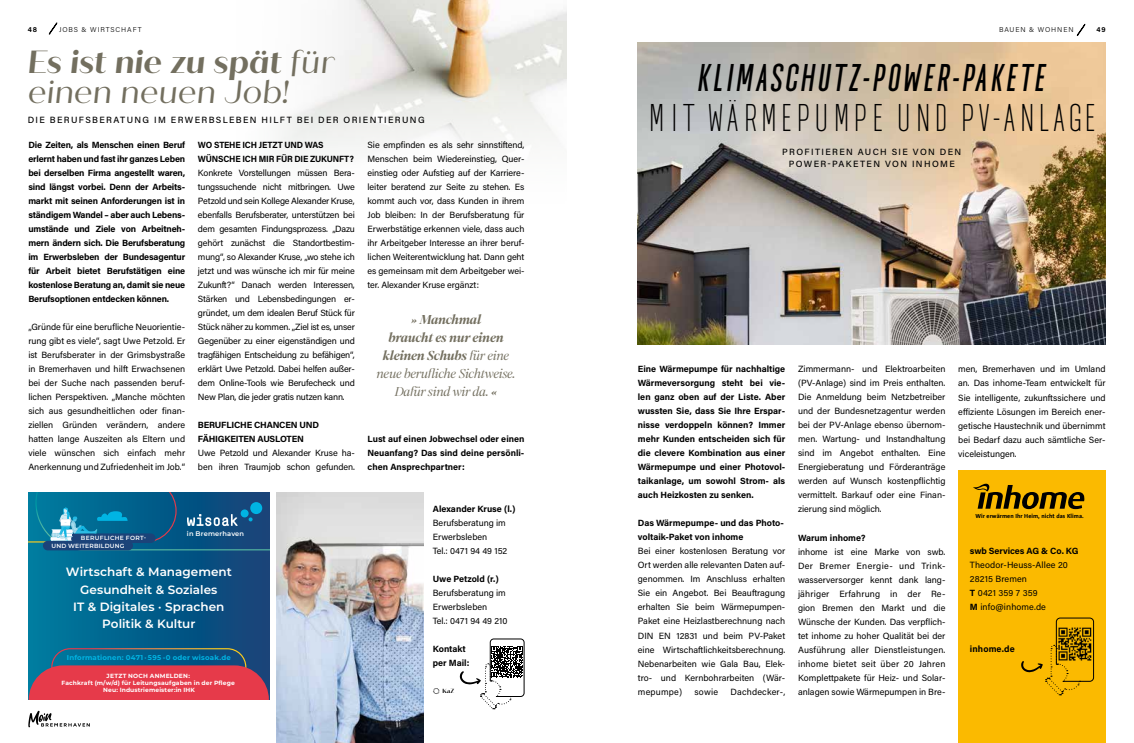
<style>
.page{position:relative;width:1134px;height:743px;background:#fff}
.page>*{position:absolute;margin:0;border:0;box-sizing:border-box;transform-origin:0 0}
.t1{font:italic 32px/30px "Quiche Sans";letter-spacing:-.01em;color:#736f5f}
.t2{font:300 25px "Okana";letter-spacing:.13em;color:#000}
.t3{font:italic 800 25px "Okana";letter-spacing:.13em;color:#000}
.t4{font:italic 14px/18px "Mixta Pro";letter-spacing:-.02em;color:#736f5f;text-align:center}
.t5{font:600 12px/17.2px "Montserrat";color:#fff;text-align:center}
.t6{font:9px/14px "Acumin Pro";color:#000;text-align:justify}
.t7{font:700 9px/14px "Acumin Pro";letter-spacing:-.01em;color:#000;text-align:justify}
.t8{font:500 9px/12px "Acumin Pro";letter-spacing:.15em;color:#000;text-align:center}
.t9{font:700 9px/14px "Acumin Pro";letter-spacing:-.01em;color:#000;scale:.95 1}
.t10{font:9px "Acumin Pro";letter-spacing:.02em;color:#000}
.t11{font:700 9px "Acumin Pro";letter-spacing:.01em;color:#000}
.t12{font:700 7px "Montserrat";letter-spacing:.025em;color:#00b4e3}
.t13{font:300 7px "Acumin Pro";letter-spacing:.13em;color:#000}
.t14{font:700 7px "Acumin Pro";color:#000}
.t15{font:600 6.7px "Montserrat";letter-spacing:.02em;color:#fff}
.t16{font:700 6px/7px "Montserrat";letter-spacing:.02em;color:#fff;text-align:center}
.t17{font:600 6px/7.4px "Montserrat";letter-spacing:.035em;color:#fff}
.t18{font:700 6px "Quiche Sans";color:#000}
.t19{font:700 5.9px "The Sans Office";letter-spacing:.01em;color:#000}
.s1{font-weight:700}
.s2{font-weight:900}
.s3{font-family:"Poppins";font-weight:300;font-size:11px}
</style>
<div class="page">
<img style="left:279px;top:0;width:288px;height:154px">
<div style="left:958px;top:470px;width:148px;height:273px;background:#fbba00"></div>
<img style="left:638px;top:43px;width:468px;height:301px">
<svg style="left:1021px;top:617px;width:73px;height:79px"></svg>
<img style="left:1058px;top:626px;width:34px;height:35px">
<svg style="left:973px;top:483px;width:111px;height:26px"></svg>
<svg style="left:460px;top:638px;width:65px;height:71px"></svg>
<img style="left:276px;top:493px;width:148px;height:250px">
<svg style="left:1077px;top:23px;width:8px;height:13px"></svg>
<svg style="left:49px;top:22px;width:8px;height:13px"></svg>
<div style="left:28px;top:493px;width:241px;height:207px;background:linear-gradient(to right,#007c9f,#104076)"></div>
<svg style="left:28px;top:648px;width:241px;height:52px;background:#954860"></svg>
<svg style="left:28px;top:710px;width:62px;height:17px"></svg>
<svg style="left:28px;top:493px;width:242px;height:57px;background:#13648f"></svg>
<p class="t14" style="left:28px;top:25px;width:11px">48</p>
<p class="t13" style="left:999px;top:25px;width:76px">BAUEN &amp; WOHNEN</p>
<p class="t14" style="left:1096px;top:25px;width:11px">49</p>
<p class="t13" style="left:59px;top:25px;width:84px">JOBS &amp; WIRTSCHAFT</p>
<h1 class="t1" style="left:28px;top:48px;width:309px"><span class="s1">Es ist nie zu spät</span> für einen neuen Job!</h1>
<p class="t8" style="left:28px;top:114px;width:398px">DIE BERUFSBERATUNG IM ERWERBSLEBEN HILFT BEI DER ORIENTIERUNG</p>
<p class="t7" style="left:28px;top:138px;width:158px">Die Zeiten, als Menschen einen Beruf erlernt haben und fast ihr ganzes Leben bei derselben Firma angestellt waren, sind längst vorbei. Denn der Arbeits&shy;markt mit seinen Anforderungen ist in ständigem Wandel – aber auch Lebens&shy;umstände und Ziele von Arbeitneh&shy;mern ändern sich. Die Berufsberatung im Erwerbsleben der Bundesagentur für Arbeit bietet Berufstätigen eine kostenlose Beratung an, damit sie neue Berufsoptionen entdecken können.</p>
<p class="t6" style="left:28px;top:320px;width:158px">„Gründe für eine berufliche Neuorientie&shy;rung gibt es viele“, sagt Uwe Petzold. Er ist Berufsberater in der Grimsbystraße in Bremerhaven und hilft Erwachsenen bei der Suche nach passenden beruf&shy;lichen Perspektiven. „Manche möchten sich aus gesundheitlichen oder finan&shy;ziellen Gründen verändern, andere hatten lange Auszeiten als Eltern und viele wünschen sich einfach mehr Anerkennung und Zufriedenheit im Job.“</p>
<p class="t9" style="left:198px;top:138px;width:166px">WO STEHE ICH JETZT UND WAS<br>WÜNSCHE ICH MIR FÜR DIE ZUKUNFT?</p>
<p class="t6" style="left:198px;top:166px;width:158px">Konkrete Vorstellungen müssen Bera&shy;tungssuchende nicht mitbringen. Uwe Petzold und sein Kollege Alexander Kruse, ebenfalls Berufsberater, unterstützen bei dem gesamten Findungsprozess. „Dazu gehört zunächst die Standortbestim&shy;mung“, so Alexander Kruse, „wo stehe ich jetzt und was wünsche ich mir für meine Zukunft?“ Danach werden Interessen, Stärken und Lebensbedingungen er&shy;gründet, um dem idealen Beruf Stück für Stück näher zu kommen. „Ziel ist es, unser Gegenüber zu einer eigenständigen und tragfähigen Entscheidung zu befähigen“, erklärt Uwe Petzold. Dabei helfen außer&shy;dem Online-Tools wie Berufecheck und New Plan, die jeder gratis nutzen kann.</p>
<p class="t7" style="left:198px;top:418px;width:123px">BERUFLICHE CHANCEN UND<br>FÄHIGKEITEN AUSLOTEN</p>
<p class="t6" style="left:198px;top:446px;width:158px">Uwe Petzold und Alexander Kruse ha&shy;ben ihren Traumjob schon gefunden.</p>
<p class="t15" style="left:187px;top:529px;width:59px">in Bremerhaven</p>
<p class="t17" style="left:51px;top:534px;width:96px;text-indent:30px">BERUFLICHE FORT-<br>UND WEITERBILDUNG</p>
<h3 class="t5" style="left:66px;top:563px;width:167px">Wirtschaft &amp; Management<br>Gesundheit &amp; Soziales<br>IT &amp; Digitales · Sprachen<br>Politik &amp; Kultur</h3>
<p class="t12" style="left:67px;top:652px;width:165px">Informationen: 0471 · 595 -0 oder wisoak.de</p>
<p class="t16" style="left:62px;top:672px;width:175px">JETZT NOCH ANMELDEN:<br>Fachkraft (m/w/d) für Leitungsaufgaben in der Pflege<br>Neu: Industriemeister:in IHK</p>
<p class="t6" style="left:368px;top:138px;width:158px">Sie empfinden es als sehr sinnstiftend, Menschen beim Wiedereinstieg, Quer&shy;einstieg oder Aufstieg auf der Karriere&shy;leiter beratend zur Seite zu stehen. Es kommt auch vor, dass Kunden in ihrem Job bleiben: In der Berufsberatung für Erwerbstätige erkennen viele, dass auch ihr Arbeitgeber Interesse an ihrer beruf&shy;lichen Weiterentwicklung hat. Dann geht es gemeinsam mit dem Arbeitgeber wei&shy;ter. Alexander Kruse ergänzt:</p>
<h3 class="t4" style="left:376px;top:311px;width:141px"><span class="s2">»</span> <span class="s1">Manchmal<br>braucht es nur einen kleinen Schubs</span> für eine neue berufliche Sichtweise.<br>Dafür sind wir da. <span class="s2">«</span></h3>
<p class="t7" style="left:368px;top:432px;width:158px">Lust auf einen Jobwechsel oder einen Neuanfang? Das sind deine persönli&shy;chen Ansprechpartner:</p>
<p class="t7" style="left:433px;top:502px;width:84px">Alexander Kruse (l.)</p>
<p class="t6" style="left:433px;top:516px;width:76px;text-align:left">Berufsberatung im<br>Erwerbsleben<br>Tel.: 0471 94 49 152</p>
<p class="t7" style="left:433px;top:572px;width:68px">Uwe Petzold (r.)</p>
<p class="t6" style="left:433px;top:586px;width:76px;text-align:left">Berufsberatung im<br>Erwerbsleben<br>Tel.: 0471 94 49 210</p>
<p class="t7" style="left:433px;top:642px;width:38px">Kontakt per Mail:</p>
<p class="t18" style="left:433px;top:687px;width:23px"><span class="s3">◌</span> KaZ</p>
<h2 class="t3" style="left:698px;top:68px;width:348px">KLIMASCHUTZ-POWER-PAKETE</h2>
<h2 class="t2" style="left:648px;top:108px;width:449px">MIT WÄRMEPUMPE UND PV-ANLAGE</h2>
<p class="t8" style="left:782px;top:146px;width:180px">PROFITIEREN AUCH SIE VON DEN<br>POWER-PAKETEN VON INHOME</p>
<p class="t7" style="left:638px;top:362px;width:149px">Eine Wärmepumpe für nachhaltige Wärmeversorgung steht bei vie&shy;len ganz oben auf der Liste. Aber wussten Sie, dass Sie Ihre Erspar&shy;nisse verdoppeln können? Immer mehr Kunden entscheiden sich für die clevere Kombination aus einer Wärmepumpe und einer Photovol&shy;taikanlage, um sowohl Strom- als auch Heizkosten zu senken.</p>
<p class="t7" style="left:638px;top:516px;width:148px">Das Wärmepumpe- und das Photo&shy;voltaik-Paket von inhome</p>
<p class="t6" style="left:638px;top:544px;width:149px">Bei einer kostenlosen Beratung vor Ort werden alle relevanten Daten auf&shy;genommen. Im Anschluss erhalten Sie ein Angebot. Bei Beauftragung erhalten Sie beim Wärmepumpen-Paket eine Heizlastberechnung nach DIN EN 12831 und beim PV-Paket eine Wirtschaftlichkeitsberechnung.<br>Nebenarbeiten wie Gala Bau, Elek&shy;tro- und Kernbohrarbeiten (Wär&shy;mepumpe)</p>
<p class="t6" style="left:694px;top:684px;width:25px">sowie</p>
<p class="t10" style="left:730px;top:685px;width:56px">Dachdecker-,</p>
<p class="t6" style="left:798px;top:362px;width:149px">Zimmermann- und Elektroarbeiten (PV-Anlage) sind im Preis enthalten.<br>Die Anmeldung beim Netzbetreiber und der Bundesnetzagentur werden bei der PV-Anlage ebenso übernom&shy;men. Wartung- und Instandhaltung sind im Angebot enthalten. Eine Energieberatung und Förderanträge werden auf Wunsch kostenpflichtig vermittelt. Barkauf oder eine Finan&shy;zierung sind möglich.</p>
<p class="t7" style="left:798px;top:530px;width:69px">Warum inhome?</p>
<p class="t6" style="left:798px;top:544px;width:149px">inhome ist eine Marke von swb.<br>Der Bremer Energie- und Trink&shy;wasserversorger kennt dank lang&shy;jähriger Erfahrung in der Re&shy;gion Bremen den Markt und die Wünsche der Kunden. Das verpflich&shy;tet inhome zu hoher Qualität bei der Ausführung aller Dienstleistungen. inhome bietet seit über 20 Jahren Komplettpakete für Heiz- und Solar&shy;anlagen sowie Wärmepumpen in Bre-</p>
<p class="t6" style="left:958px;top:362px;width:149px">men, Bremerhaven und im Umland an. Das inhome-Team entwickelt für Sie intelligente, zukunftssichere und effiziente Lösungen im Bereich ener&shy;getische Haustechnik und übernimmt bei Bedarf dazu auch sämtliche Ser&shy;viceleistungen.</p>
<p class="t19" style="left:975px;top:512px;width:110px">Wir erwärmen Ihr Heim, nicht das Klima.</p>
<p class="t7" style="left:970px;top:544px;width:110px">swb Services AG &amp; Co. KG</p>
<p class="t6" style="left:970px;top:558px;width:99px;text-align:left">Theodor-Heuss-Allee 20<br>28215 Bremen<br><span class="s1">T</span> 0421 359 7 359<br><span class="s1">M</span> info@inhome.de</p>
<p class="t11" style="left:970px;top:643px;width:46px">inhome.de</p>
</div>
